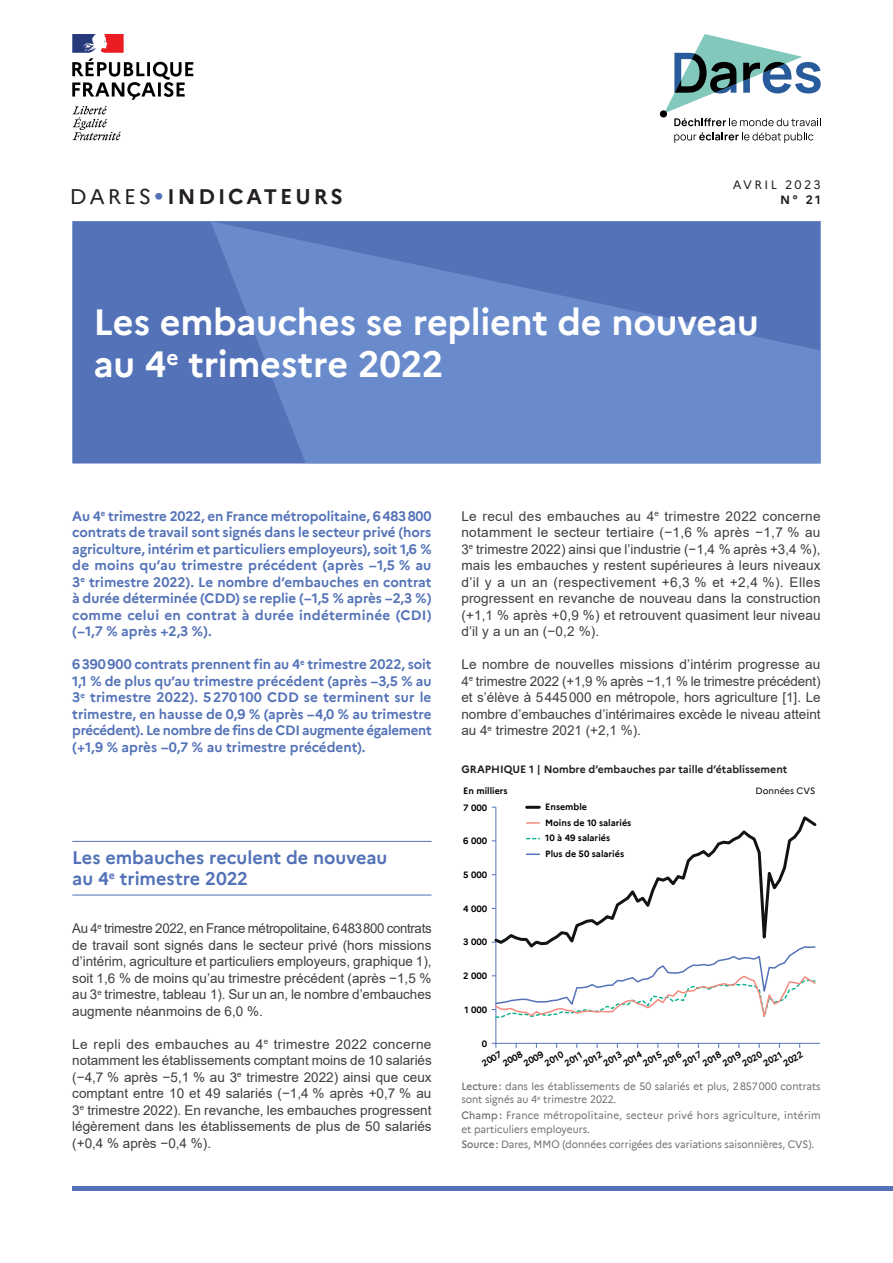
<style>
.page{position:relative;width:893px;height:1263px;background:#fff}
.page>*{position:absolute;margin:0;border:0;box-sizing:border-box;transform-origin:0 0}
.t1{font:700 36px/42px "Marianne";letter-spacing:-.01em;color:#fff}
.t2{font:700 21px "Marianne";letter-spacing:.14em;color:#231f20}
.t3{font:700 18px/21px "Marianne";letter-spacing:-.005em;color:#5372b8}
.t4{font:13.5px/16.5px "Arial";color:#3e3e3f;text-align:justify}
.t5{font:700 13.5px/16.5px "Marianne";color:#5372b8;text-align:justify}
.t6{font:12px "Marianne";letter-spacing:.2em;color:#231f20}
.t7{font:700 12px "Marianne";color:#231f20}
.t8{font:10.5px/13.5px "Marianne";color:#6c6d70;scale:.95 1}
.t9{font:10.5px/13.5px "Marianne";letter-spacing:.02em;color:#6c6d70;scale:.96 1}
.t10{font:700 10.5px "Marianne";color:#231f20}
.t11{font:700 9px/15.6px "Marianne";color:#000001}
.t12{font:9px "Marianne";color:#000001}
.s1{font-weight:400}
.s2{font-weight:400;font-size:27px;color:#5372b8}
.s3{font-weight:500}
</style>
<div class="page">
<div style="left:72px;top:1186px;width:821px;height:5px;background:#5372b8"></div>
<div style="left:72px;top:221px;width:138px;height:242px;background:#5372b8"></div>
<svg style="left:210px;top:221px;width:611px;height:242px;fill:#698bcc"></svg>
<div style="left:660px;top:110px;width:7px;height:8px;background:#000001;border-radius:50%"></div>
<svg style="left:674px;top:132px;width:139px;height:11px"></svg>
<svg style="left:664px;top:34px;width:157px;height:92px"></svg>
<svg style="left:72px;top:34px;width:121px;height:66px"></svg>
<svg style="left:72px;top:106px;width:49px;height:34px"></svg>
<hr style="left:72px;top:841px;width:360px;height:1px;background:#5372b8">
<hr style="left:72px;top:895px;width:360px;height:1px;background:#5372b8">
<hr style="left:496px;top:807px;width:1px;height:241px;background:#5372b8">
<hr style="left:492px;top:1043px;width:328px;height:1px;background:#5372b8">
<svg style="left:492px;top:813px;width:325px;height:129px"></svg>
<svg style="left:527px;top:806px;width:12px;height:3px"></svg>
<svg style="left:527px;top:822px;width:12px;height:2px"></svg>
<svg style="left:527px;top:838px;width:12px;height:1px"></svg>
<svg style="left:527px;top:853px;width:12px;height:2px"></svg>
<svg style="left:492px;top:942px;width:324px;height:81px"></svg>
<p class="t6" style="left:733px;top:176px;width:89px">AVRIL 2023</p>
<h2 class="t2" style="left:70px;top:180px;width:274px"><span class="s1">DARES</span><span class="s2">•</span>INDICATEURS</h2>
<p class="t7" style="left:780px;top:191px;width:42px">N° 21</p>
<h1 class="t1" style="left:94px;top:298px;width:667px">Les embauches se replient de nouveau au 4<sup>e</sup> trimestre 2022</h1>
<p class="t5" style="left:72px;top:507px;width:361px">Au 4<sup>e</sup> trimestre 2022, en France métropolitaine, 6483800 contrats de travail sont signés dans le secteur privé (hors agriculture, intérim et particuliers employeurs), soit 1,6 % de moins qu’au trimestre précédent (après −1,5 % au 3<sup>e</sup> trimestre 2022). Le nombre d’embauches en contrat à durée déterminée (CDD) se replie (−1,5 % après −2,3 %) comme celui en contrat à durée indéterminée (CDI) (−1,7 % après +2,3 %).</p>
<p class="t5" style="left:72px;top:655px;width:361px">6390900 contrats prennent fin au 4<sup>e</sup> trimestre 2022, soit 1,1 % de plus qu’au trimestre précédent (après −3,5 % au 3<sup>e</sup> trimestre 2022). 5270100 CDD se terminent sur le trimestre, en hausse de 0,9 % (après −4,0 % au trimestre précédent). Le nombre de fins de CDI augmente également (+1,9 % après −0,7 % au trimestre précédent).</p>
<h3 class="t3" style="left:72px;top:846px;width:316px">Les embauches reculent de nouveau au 4<sup>e</sup> trimestre 2022</h3>
<p class="t4" style="left:72px;top:920px;width:361px">Au 4<sup>e</sup> trimestre 2022, en France métropolitaine, 6483800 contrats de travail sont signés dans le secteur privé (hors missions d’intérim, agriculture et particuliers employeurs, graphique 1), soit 1,6 % de moins qu’au trimestre précédent (après −1,5 % au 3<sup>e</sup> trimestre, tableau 1). Sur un an, le nombre d’embauches augmente néanmoins de 6,0 %.</p>
<p class="t4" style="left:72px;top:1036px;width:361px">Le repli des embauches au 4<sup>e</sup> trimestre 2022 concerne notamment les établissements comptant moins de 10 salariés (−4,7 % après −5,1 % au 3<sup>e</sup> trimestre 2022) ainsi que ceux comptant entre 10 et 49 salariés (−1,4 % après +0,7 % au 3<sup>e</sup> trimestre 2022). En revanche, les embauches progressent légèrement dans les établissements de plus de 50 salariés (+0,4 % après −0,4 %).</p>
<p class="t4" style="left:461px;top:508px;width:361px">Le recul des embauches au 4<sup>e</sup> trimestre 2022 concerne notamment le secteur tertiaire (−1,6 % après −1,7 % au 3<sup>e</sup> trimestre 2022) ainsi que l’industrie (−1,4 % après +3,4 %), mais les embauches y restent supérieures à leurs niveaux d’il y a un an (respectivement +6,3 % et +2,4 %). Elles progressent en revanche de nouveau dans la construction (+1,1 % après +0,9 %) et retrouvent quasiment leur niveau d’il y a un an (−0,2 %).</p>
<p class="t4" style="left:461px;top:656px;width:361px">Le nombre de nouvelles missions d’intérim progresse au 4<sup>e</sup> trimestre 2022 (+1,9 % après −1,1 % le trimestre précédent) et s’élève à 5445000 en métropole, hors agriculture [1]. Le nombre d’embauches d’intérimaires excède le niveau atteint au 4<sup>e</sup> trimestre 2021 (+2,1 %).</p>
<p class="t10" style="left:461px;top:761px;width:327px">GRAPHIQUE 1 | Nombre d’embauches par taille d’établissement</p>
<p class="t11" style="left:463px;top:783px;width:46px">En milliers</p>
<p class="t12" style="left:755px;top:784px;width:61px">Données CVS</p>
<p class="t11" style="left:463px;top:799px;width:26px">7 000</p>
<p class="t11" style="left:463px;top:832px;width:26px">6 000</p>
<p class="t11" style="left:463px;top:866px;width:26px">5 000</p>
<p class="t11" style="left:463px;top:900px;width:26px">4 000</p>
<p class="t11" style="left:463px;top:934px;width:26px">3 000</p>
<p class="t11" style="left:463px;top:967px;width:26px">2 000</p>
<p class="t11" style="left:464px;top:1001px;width:24px">1 000</p>
<p class="t11" style="left:482px;top:1035px;width:7px">0</p>
<p class="t11" style="left:545px;top:798px;width:88px">Ensemble<br>Moins de 10 salariés<br>10 à 49 salariés<br>Plus de 50 salariés</p>
<p class="t11" style="left:478px;top:1057px;width:23px;rotate:-32deg">2007</p>
<p class="t11" style="left:499px;top:1057px;width:23px;rotate:-32deg">2008</p>
<p class="t11" style="left:520px;top:1057px;width:23px;rotate:-32deg">2009</p>
<p class="t11" style="left:541px;top:1057px;width:22px;rotate:-32deg">2010</p>
<p class="t11" style="left:561px;top:1057px;width:21px;rotate:-32deg">2011</p>
<p class="t11" style="left:579px;top:1057px;width:22px;rotate:-32deg">2012</p>
<p class="t11" style="left:599px;top:1057px;width:22px;rotate:-32deg">2013</p>
<p class="t11" style="left:619px;top:1057px;width:22px;rotate:-32deg">2014</p>
<p class="t11" style="left:639px;top:1057px;width:22px;rotate:-32deg">2015</p>
<p class="t11" style="left:659px;top:1057px;width:22px;rotate:-32deg">2016</p>
<p class="t11" style="left:679px;top:1057px;width:22px;rotate:-32deg">2017</p>
<p class="t11" style="left:699px;top:1057px;width:22px;rotate:-32deg">2018</p>
<p class="t11" style="left:718px;top:1057px;width:22px;rotate:-32deg">2019</p>
<p class="t11" style="left:738px;top:1057px;width:23px;rotate:-32deg">2020</p>
<p class="t11" style="left:759px;top:1057px;width:22px;rotate:-32deg">2021</p>
<p class="t11" style="left:779px;top:1057px;width:23px;rotate:-32deg">2022</p>
<p class="t8" style="left:461px;top:1078px;width:380px"><span class="s3">Lecture:</span> dans les établissements de 50 salariés et plus, 2857000 contrats sont signés au 4<sup>e</sup> trimestre 2022.</p>
<p class="t9" style="left:461px;top:1108px;width:376px"><span class="s3">Champ :</span> France métropolitaine, secteur privé hors agriculture, intérim et particuliers employeurs.</p>
<p class="t8" style="left:461px;top:1137px;width:373px"><span class="s3">Source:</span> Dares, MMO (données corrigées des variations saisonnières, CVS).</p>
</div>
